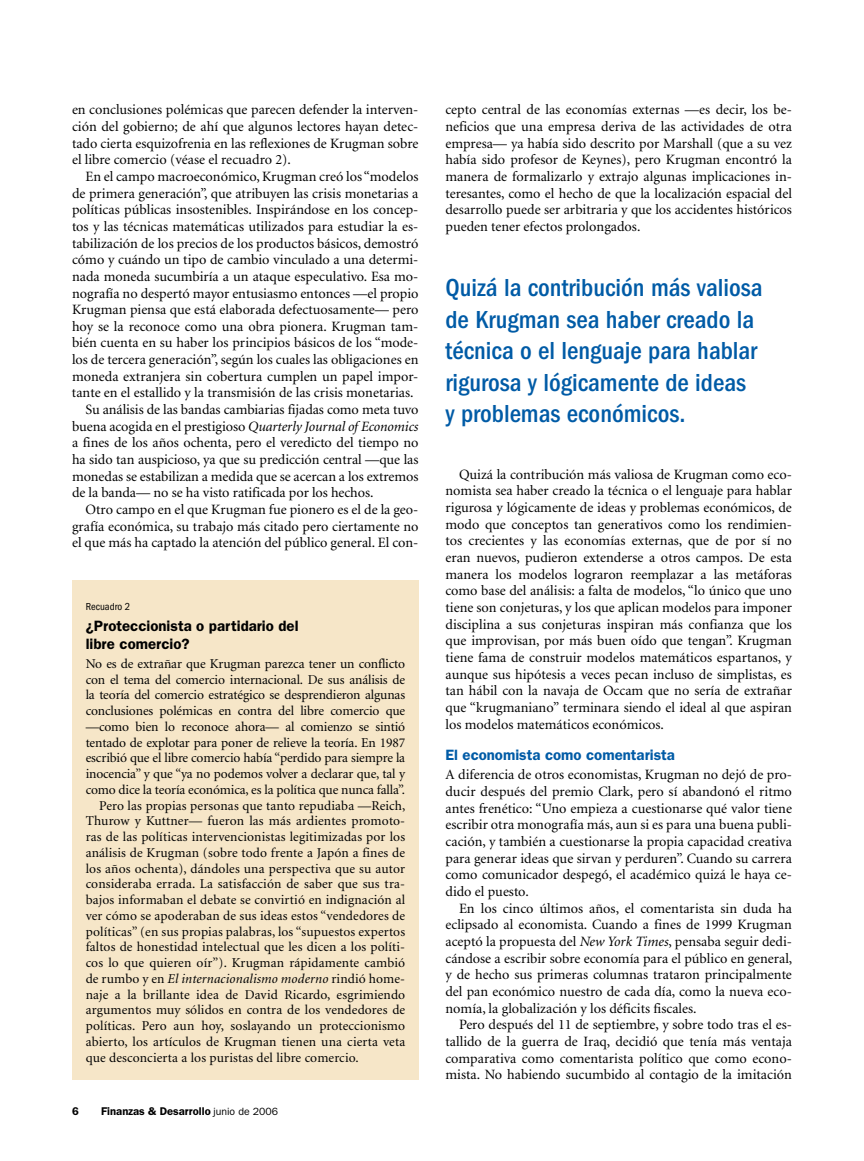
<style>
.page{position:relative;width:864px;height:1161px;background:#fff}
.page>*{position:absolute;margin:0;border:0;box-sizing:border-box;transform-origin:0 0}
.t1{font:500 condensed 25.5px/31.5px "Franklin Gothic";color:#005ba6}
.t2{font:600 15px/18px "Franklin Gothic";color:#000}
.t3{font:600 15px "Franklin Gothic";color:#005ba6}
.t4{font:14.25px/16.6px "Minion";color:#000;text-align:justify}
.t5{font:13.5px "Minion";letter-spacing:.005em;color:#000}
.t6{font:italic 13.5px "Minion";letter-spacing:.01em;color:#000}
.t7{font:600 11.25px "Franklin Gothic";color:#000}
.t8{font:condensed 10.5px "Franklin Gothic";color:#000}
.s1{font-style:italic}
.s2{font-style:normal}
.s3{font-weight:400;font-size:10.5px}
</style>
<div class="page">
<div style="left:72px;top:580px;width:347px;height:500px;background:#f6e6c8"></div>
<p class="t4" style="left:72px;top:102px;width:348px">en conclusiones polémicas que parecen defender la interven&shy;ción del gobierno; de ahí que algunos lectores hayan detec&shy;tado cierta esquizofrenia en las reflexiones de Krugman sobre el libre comercio (véase el recuadro 2).-</p>
<p class="t4" style="left:86px;top:169px;width:334px">En el campo macroeconómico, Krugman creó los “modelos</p>
<p class="t4" style="left:72px;top:185px;width:348px">de primera generación”, que atribuyen las crisis monetarias a</p>
<p class="t4" style="left:72px;top:202px;width:348px">políticas públicas insostenibles. Inspirándose en los concep-</p>
<p class="t4" style="left:72px;top:219px;width:348px">tos y las técnicas matemáticas utilizados para estudiar la es-</p>
<p class="t4" style="left:72px;top:235px;width:348px">tabilización de los precios de los productos básicos, demostró</p>
<p class="t4" style="left:72px;top:252px;width:348px">cómo y cuándo un tipo de cambio vinculado a una determi-</p>
<p class="t4" style="left:72px;top:269px;width:348px">nada moneda sucumbiría a un ataque especulativo. Esa mo-</p>
<p class="t4" style="left:72px;top:285px;width:348px">nografía no despertó mayor entusiasmo entonces —el propio</p>
<p class="t4" style="left:72px;top:302px;width:348px">Krugman piensa que está elaborada defectuosamente— pero</p>
<p class="t4" style="left:72px;top:319px;width:348px">hoy se la reconoce como una obra pionera. Krugman tam-</p>
<p class="t4" style="left:72px;top:335px;width:348px">bién cuenta en su haber los principios básicos de los “mode-</p>
<p class="t4" style="left:72px;top:352px;width:348px">los de tercera generación”, según los cuales las obligaciones en</p>
<p class="t4" style="left:72px;top:368px;width:348px">moneda extranjera sin cobertura cumplen un papel impor-</p>
<p class="t4" style="left:72px;top:385px;width:341px">tante en el estallido y la transmisión de las crisis monetarias.-</p>
<p class="t4" style="left:86px;top:402px;width:335px">Su análisis de las bandas cambiarias fijadas como meta tuvo</p>
<p class="t4" style="left:72px;top:418px;width:348px">buena acogida en el prestigioso <span class="s1">Quarterly Journal of Economics</span></p>
<p class="t4" style="left:72px;top:435px;width:348px">a fines de los años ochenta, pero el veredicto del tiempo no</p>
<p class="t4" style="left:72px;top:452px;width:348px">ha sido tan auspicioso, ya que su predicción central —que las</p>
<p class="t4" style="left:72px;top:468px;width:348px">monedas se estabilizan a medida que se acercan a los extremos</p>
<p class="t4" style="left:72px;top:485px;width:300px">de la banda— no se ha visto ratificada por los hechos.-</p>
<p class="t4" style="left:86px;top:502px;width:335px">Otro campo en el que Krugman fue pionero es el de la geo-</p>
<p class="t4" style="left:72px;top:518px;width:348px">grafía económica, su trabajo más citado pero ciertamente no</p>
<p class="t4" style="left:72px;top:535px;width:348px">el que más ha captado la atención del público general. El con-</p>
<p class="t8" style="left:86px;top:601px;width:46px">Recuadro 2</p>
<p class="t2" style="left:86px;top:617px;width:214px">¿Proteccionista o partidario del libre comercio?</p>
<p class="t5" style="left:86px;top:657px;width:321px">No es de extrañar que Krugman parezca tener un conflicto</p>
<p class="t5" style="left:86px;top:673px;width:321px">con el tema del comercio internacional. De sus análisis de</p>
<p class="t5" style="left:86px;top:688px;width:321px">la teoría del comercio estratégico se desprendieron algunas</p>
<p class="t5" style="left:86px;top:704px;width:321px">conclusiones polémicas en contra del libre comercio que</p>
<p class="t5" style="left:86px;top:720px;width:321px">—como bien lo reconoce ahora— al comienzo se sintió</p>
<p class="t5" style="left:86px;top:736px;width:321px">tentado de explotar para poner de relieve la teoría. En 1987</p>
<p class="t5" style="left:86px;top:751px;width:321px">escribió que el libre comercio había “perdido para siempre la</p>
<p class="t5" style="left:86px;top:767px;width:321px">inocencia” y que “ya no podemos volver a declarar que, tal y</p>
<p class="t5" style="left:86px;top:783px;width:321px">como dice la teoría económica, es la política que nunca falla”.</p>
<p class="t5" style="left:99px;top:799px;width:308px">Pero las propias personas que tanto repudiaba —Reich,</p>
<p class="t5" style="left:86px;top:814px;width:321px">Thurow y Kuttner— fueron las más ardientes promoto-</p>
<p class="t5" style="left:86px;top:830px;width:321px">ras de las políticas intervencionistas legitimizadas por los</p>
<p class="t5" style="left:86px;top:846px;width:321px">análisis de Krugman (sobre todo frente a Japón a fines de</p>
<p class="t5" style="left:86px;top:862px;width:321px">los años ochenta), dándoles una perspectiva que su autor</p>
<p class="t5" style="left:86px;top:877px;width:321px">consideraba errada. La satisfacción de saber que sus tra-</p>
<p class="t5" style="left:86px;top:893px;width:321px">bajos informaban el debate se convirtió en indignación al</p>
<p class="t5" style="left:86px;top:909px;width:321px">ver cómo se apoderaban de sus ideas estos “vendedores de</p>
<p class="t5" style="left:86px;top:925px;width:321px">políticas” (en sus propias palabras, los “supuestos expertos</p>
<p class="t5" style="left:86px;top:940px;width:321px">faltos de honestidad intelectual que les dicen a los políti-</p>
<p class="t5" style="left:86px;top:956px;width:321px">cos lo que quieren oír”). Krugman rápidamente cambió</p>
<p class="t6" style="left:86px;top:972px;width:321px"><span class="s2">de rumbo y en</span> El internacionalismo moderno <span class="s2">rindió home-</span></p>
<p class="t5" style="left:86px;top:988px;width:321px">naje a la brillante idea de David Ricardo, esgrimiendo</p>
<p class="t5" style="left:86px;top:1003px;width:321px">argumentos muy sólidos en contra de los vendedores de</p>
<p class="t5" style="left:86px;top:1019px;width:321px">políticas. Pero aun hoy, soslayando un proteccionismo</p>
<p class="t5" style="left:86px;top:1035px;width:321px">abierto, los artículos de Krugman tienen una cierta veta</p>
<p class="t5" style="left:86px;top:1051px;width:275px">que desconcierta a los puristas del libre comercio.</p>
<p class="t7" style="left:101px;top:1105px;width:178px">Finanzas &amp; Desarrollo <span class="s3">junio de 2006</span></p>
<p class="t4" style="left:446px;top:102px;width:348px">cepto central de las economías externas —es decir, los be&shy;neficios que una empresa deriva de las actividades de otra empresa— ya había sido descrito por Marshall (que a su vez había sido profesor de Keynes), pero Krugman encontró la manera de formalizarlo y extrajo algunas implicaciones in&shy;teresantes, como el hecho de que la localización espacial del desarrollo puede ser arbitraria y que los accidentes históricos pueden tener efectos prolongados.-</p>
<h1 class="t1" style="left:446px;top:272px;width:319px">Quizá la contribución más valiosa de Krugman sea haber creado la técnica o el lenguaje para hablar rigurosa y lógicamente de ideas<br>y problemas económicos.</h1>
<p class="t4" style="left:446px;top:466px;width:348px;text-indent:14px">Quizá la contribución más valiosa de Krugman como eco&shy;nomista sea haber creado la técnica o el lenguaje para hablar rigurosa y lógicamente de ideas y problemas económicos, de modo que conceptos tan generativos como los rendimien&shy;tos crecientes y las economías externas, que de por sí no eran nuevos, pudieron extenderse a otros campos. De esta manera los modelos lograron reemplazar a las metáforas como base del análisis: a falta de modelos, “lo único que uno tiene son conjeturas, y los que aplican modelos para imponer disciplina a sus conjeturas inspiran más confianza que los que improvisan, por más buen oído que tengan”. Krugman tiene fama de construir modelos matemáticos espartanos, y aunque sus hipótesis a veces pecan incluso de simplistas, es tan hábil con la navaja de Occam que no sería de extrañar que “krugmaniano” terminara siendo el ideal al que aspiran los modelos matemáticos económicos.-</p>
<p class="t3" style="left:446px;top:746px;width:231px">El economista como comentarista</p>
<p class="t4" style="left:445px;top:767px;width:348px">A diferencia de otros economistas, Krugman no dejó de pro&shy;ducir después del premio Clark, pero sí abandonó el ritmo antes frenético: “Uno empieza a cuestionarse qué valor tiene escribir otra monografía más, aun si es para una buena publi&shy;cación, y también a cuestionarse la propia capacidad creativa para generar ideas que sirvan y perduren”. Cuando su carrera como comunicador despegó, el académico quizá le haya ce&shy;dido el puesto.-</p>
<p class="t4" style="left:445px;top:900px;width:348px;text-indent:14px">En los cinco últimos años, el comentarista sin duda ha eclipsado al economista. Cuando a fines de 1999 Krugman aceptó la propuesta del <span class="s1">New York Times</span>, pensaba seguir dedi&shy;cándose a escribir sobre economía para el público en general, y de hecho sus primeras columnas trataron principalmente del pan económico nuestro de cada día, como la nueva eco&shy;nomía, la globalización y los déficits fiscales.-</p>
<p class="t4" style="left:446px;top:1017px;width:348px;text-indent:14px">Pero después del 11 de septiembre, y sobre todo tras el es&shy;tallido de la guerra de Iraq, decidió que tenía más ventaja comparativa como comentarista político que como econo&shy;mista. No habiendo sucumbido al contagio de la imitación</p>
</div>
